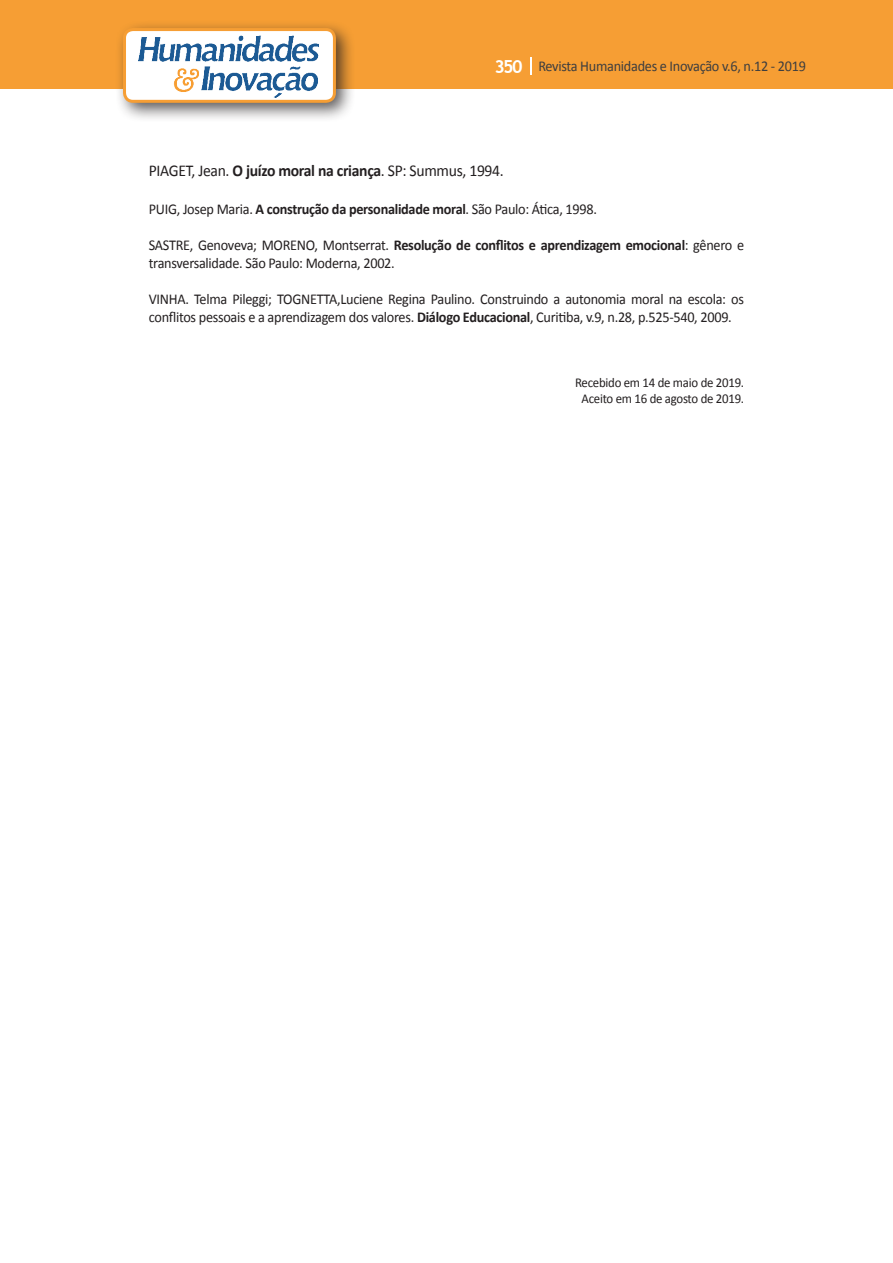
<style>
.page{position:relative;width:893px;height:1263px;background:#fff}
.page>*{position:absolute;margin:0;border:0;box-sizing:border-box;transform-origin:0 0}
.texto{font:16.5px "Calibri";letter-spacing:-.02em;color:#231f20;scale:.95 1}
.texto-2{font:15px/18px "Calibri";letter-spacing:-.02em;color:#231f20;scale:.95 1}
.t1{font:15px "Calibri";letter-spacing:-.02em;color:#3e3e3f;scale:.95 1}
.texto-3{font:13.5px "Calibri";letter-spacing:-.02em;color:#231f20;scale:.95 1}
.s1{font-family:"Trebuchet MS";font-weight:700;font-size:18px;color:#fff}
.s2{font-weight:700}
</style>
<div class="page">
<div style="left:0;top:0;width:893px;height:88px;background:#f69e34"></div>
<svg style="left:530px;top:57px;width:2px;height:18px"></svg>
<div style="left:115px;top:20px;width:241px;height:103px;background:#231f20;opacity:.75"></div>
<div style="left:125px;top:30px;width:209px;height:71px;background:#fff;border-radius:9px"></div>
<img style="left:138px;top:35px;width:181px;height:62px">
<div style="left:123px;top:28px;width:213px;height:75px;border:3px solid #f69e34;border-radius:9px"></div>
<p class="t1" style="left:495px;top:57px;width:329px"><span class="s1">350</span> Revista Humanidades e Inovação v.6, n.12 - 2019</p>
<p class="texto" style="left:149px;top:160px;width:375px">PIAGET, Jean. <span class="s2">O juízo moral na criança</span>. SP: Summus, 1994.</p>
<p class="texto-2" style="left:149px;top:200px;width:473px">PUIG, Josep Maria. <span class="s2">A construção da personalidade moral</span>. São Paulo: Ática, 1998.</p>
<p class="texto-2" style="left:149px;top:236px;width:628px">SASTRE, Genoveva; MORENO, Montserrat. <span class="s2">Resolução de conflitos e aprendizagem emocional</span>: gênero e transversalidade. São Paulo: Moderna, 2002.</p>
<p class="texto-2" style="left:149px;top:290px;width:628px">VINHA. Telma Pileggi; TOGNETTA,Luciene Regina Paulino. Construindo a autonomia moral na escola: os conflitos pessoais e a aprendizagem dos valores. <span class="s2">Diálogo Educacional</span>, Curitiba, v.9, n.28, p.525-540, 2009.</p>
<p class="texto-3" style="left:575px;top:374px;width:179px">Recebido em 14 de maio de 2019.</p>
<p class="texto-3" style="left:582px;top:390px;width:173px">Aceito em 16 de agosto de 2019.</p>
</div>
